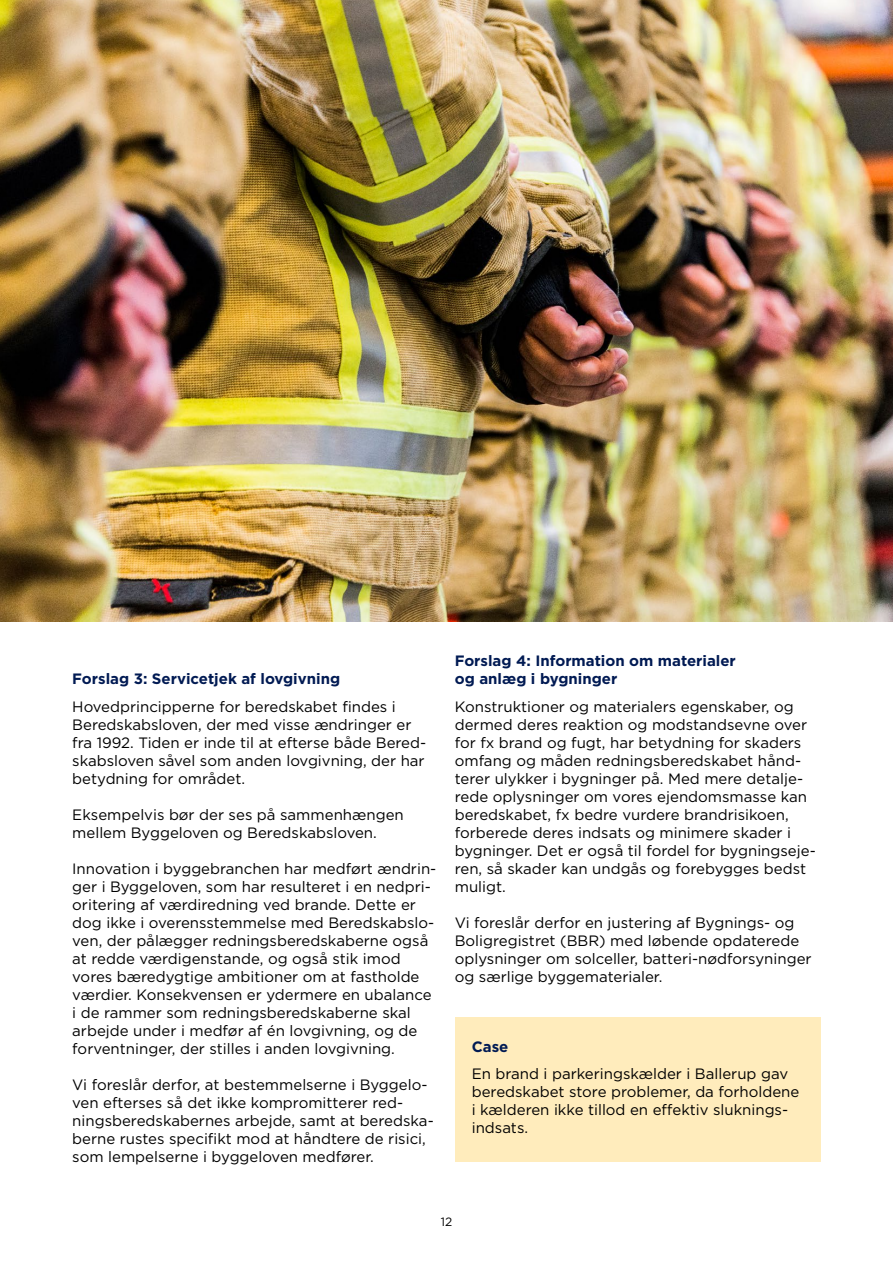
<style>
.page{position:relative;width:893px;height:1263px;background:#fff}
.page>*{position:absolute;margin:0;border:0;box-sizing:border-box;transform-origin:0 0}
.t1{font:15px/18px "Gotham";color:#000}
.t2{font:700 15px/18px "Gotham";color:#001a53}
.t3{font:12px "Gotham";color:#000}
</style>
<div class="page">
<div style="left:455px;top:1018px;width:366px;height:144px;background:#ffecbc"></div>
<img style="left:0;top:0;width:893px;height:622px">
<p class="t2" style="left:72px;top:669px;width:269px">Forslag 3: Servicetjek af lovgivning</p>
<p class="t1" style="left:72px;top:697px;width:355px">Hovedprincipperne for beredskabet findes i Beredskabsloven, der med visse ændringer er fra 1992. Tiden er inde til at efterse både Bered&shy;skabsloven såvel som anden lovgivning, der har betydning for området.</p>
<p class="t1" style="left:72px;top:805px;width:333px">Eksempelvis bør der ses på sammenhængen mellem Byggeloven og Beredskabsloven.</p>
<p class="t1" style="left:72px;top:859px;width:366px">Innovation i byggebranchen har medført ændrin&shy;ger i Byggeloven, som har resulteret i en nedpri&shy;oritering af værdiredning ved brande. Dette er dog ikke i overensstemmelse med Beredskabslo&shy;ven, der pålægger redningsberedskaberne også at redde værdigenstande, og også stik imod vores bæredygtige ambitioner om at fastholde værdier. Konsekvensen er ydermere en ubalance i de rammer som redningsberedskaberne skal arbejde under i medfør af én lovgivning, og de forventninger, der stilles i anden lovgivning.</p>
<p class="t1" style="left:72px;top:1075px;width:363px">Vi foreslår derfor, at bestemmelserne i Byggelo&shy;ven efterses så det ikke kompromitterer red&shy;ningsberedskabernes arbejde, samt at beredska&shy;berne rustes specifikt mod at håndtere de risici, som lempelserne i byggeloven medfører.</p>
<p class="t2" style="left:455px;top:652px;width:283px">Forslag 4: Information om materialer og anlæg i bygninger</p>
<p class="t1" style="left:455px;top:697px;width:363px">Konstruktioner og materialers egenskaber, og dermed deres reaktion og modstandsevne over for fx brand og fugt, har betydning for skaders omfang og måden redningsberedskabet hånd&shy;terer ulykker i bygninger på. Med mere detalje&shy;rede oplysninger om vores ejendomsmasse kan beredskabet, fx bedre vurdere brandrisikoen, forberede deres indsats og minimere skader i bygninger. Det er også til fordel for bygningseje&shy;ren, så skader kan undgås og forebygges bedst muligt.</p>
<p class="t1" style="left:455px;top:913px;width:358px">Vi foreslår derfor en justering af Bygnings- og Boligregistret (BBR) med løbende opdaterede oplysninger om solceller, batteri-nødforsyninger og særlige byggematerialer.</p>
<p class="t2" style="left:472px;top:1037px;width:38px">Case</p>
<p class="t1" style="left:472px;top:1064px;width:329px">En brand i parkeringskælder i Ballerup gav beredskabet store problemer, da forholdene i kælderen ikke tillod en effektiv sluknings&shy;indsats.</p>
<p class="t3" style="left:441px;top:1214px;width:13px">12</p>
</div>
